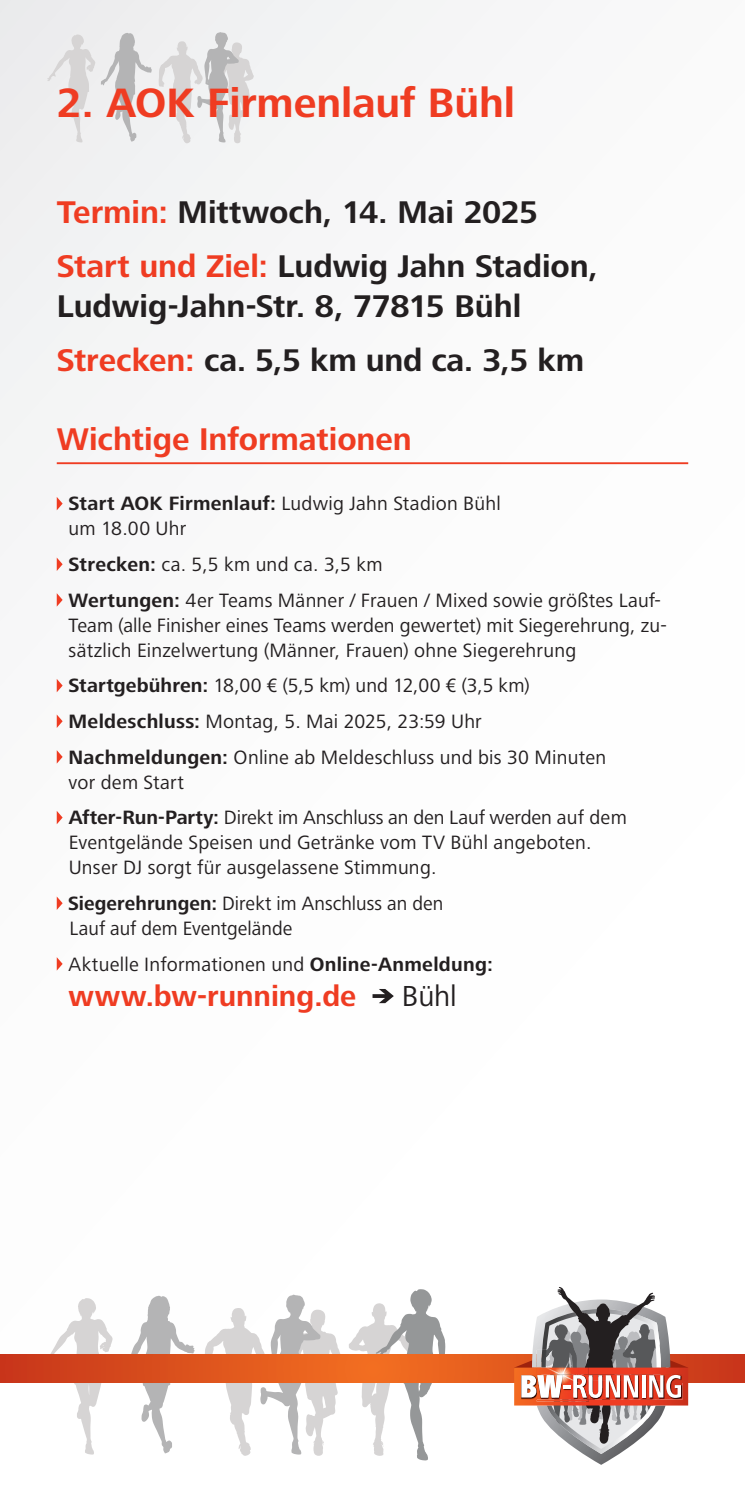
<style>
.page{position:relative;width:745px;height:1489px;background:#fff}
.page>*{position:absolute;margin:0;border:0;box-sizing:border-box;transform-origin:0 0}
.t1{font:700 42.5px "Frutiger Next LTCE";letter-spacing:-.005em;color:#ef3c22}
.t2{font:700 32.5px/54.2px "Frutiger Next LTCE";letter-spacing:-.005em;color:#231f20}
.t3{font:700 32.5px "Frutiger Next LTCE";color:#ef3c22}
.t4{font:700 30px "Frutiger Next LTCE";color:#ef3c22}
.t5{font:30px "Frutiger Next LTCE";color:#231f20}
.t6{font:20px/25px "Frutiger Next LTCE";letter-spacing:.01em;color:#231f20}
.s1{color:#ef3c22}
.s2{font-weight:700}
</style>
<div class="page">
<svg style="left:120px;top:1295px;width:74px;height:158px"></svg>
<svg style="left:43px;top:1298px;width:69px;height:156px"></svg>
<svg style="left:204px;top:1294px;width:138px;height:161px"></svg>
<svg style="left:348px;top:1289px;width:106px;height:171px"></svg>
<svg style="left:0;top:1354px;width:744px;height:28px;background:#de531d"></svg>
<svg style="left:514px;top:1287px;width:173px;height:177px"></svg>
<svg style="left:101px;top:33px;width:51px;height:109px"></svg>
<svg style="left:47px;top:34px;width:48px;height:108px"></svg>
<svg style="left:159px;top:32px;width:95px;height:111px"></svg>
<hr style="left:57px;top:462px;width:630px;height:2px;background:#ef3c22">
<svg style="left:57px;top:497px;width:6px;height:13px"></svg>
<svg style="left:57px;top:557px;width:6px;height:14px"></svg>
<svg style="left:57px;top:593px;width:6px;height:13px"></svg>
<svg style="left:57px;top:679px;width:6px;height:13px"></svg>
<svg style="left:57px;top:714px;width:6px;height:14px"></svg>
<svg style="left:57px;top:750px;width:6px;height:13px"></svg>
<svg style="left:57px;top:811px;width:6px;height:13px"></svg>
<svg style="left:57px;top:897px;width:6px;height:12px"></svg>
<svg style="left:57px;top:957px;width:6px;height:13px"></svg>
<svg style="left:372px;top:989px;width:21px;height:14px"></svg>
<h1 class="t1" style="left:57px;top:79px;width:459px">2. AOK Firmenlauf Bühl</h1>
<h2 class="t2" style="left:57px;top:185px;width:542px"><span class="s1">Termin:</span> Mittwoch, 14. Mai 2025<br><span class="s1">Start und Ziel:</span> Ludwig Jahn Stadion,</h2>
<h2 class="t2" style="left:57px;top:279px;width:528px">Ludwig-Jahn-Str. 8, 77815 Bühl<br><span class="s1">Strecken:</span> ca. 5,5 km und ca. 3,5 km</h2>
<h2 class="t3" style="left:57px;top:420px;width:356px">Wichtige Informationen</h2>
<p class="t6" style="left:68px;top:491px;width:433px"><span class="s2">Start AOK Firmenlauf:</span> Ludwig Jahn Stadion Bühl um 18.00 Uhr</p>
<p class="t6" style="left:68px;top:546px;width:593px;line-height:35.8px"><span class="s2">Strecken:</span> ca. 5,5 km und ca. 3,5 km<br><span class="s2">Wertungen:</span> 4er Teams Männer / Frauen / Mixed sowie größtes Lauf-</p>
<p class="t6" style="left:68px;top:612px;width:599px">Team (alle Finisher eines Teams werden gewertet) mit Siegerehrung, zu&shy;sätzlich Einzelwertung (Männer, Frauen) ohne Siegerehrung</p>
<p class="t6" style="left:68px;top:668px;width:539px;line-height:35.8px"><span class="s2">Startgebühren:</span> 18,00 € (5,5 km) und 12,00 € (3,5 km)<br><span class="s2">Meldeschluss:</span> Montag, 5. Mai 2025, 23:59 Uhr<br><span class="s2">Nachmeldungen:</span> Online ab Meldeschluss und bis 30 Minuten</p>
<p class="t6" style="left:68px;top:764px;width:559px;line-height:35.8px">vor dem Start<br><span class="s2">After-Run-Party:</span> Direkt im Anschluss an den Lauf werden auf dem</p>
<p class="t6" style="left:69px;top:830px;width:524px">Eventgelände Speisen und Getränke vom TV Bühl angeboten.<br>Unser DJ sorgt für ausgelassene Stimmung.</p>
<p class="t6" style="left:68px;top:890px;width:376px"><span class="s2">Siegerehrungen:</span> Direkt im Anschluss an den<br>Lauf auf dem Eventgelände</p>
<p class="t6" style="left:68px;top:951px;width:425px">Aktuelle Informationen und <span class="s2">Online-Anmeldung:</span></p>
<h3 class="t4" style="left:68px;top:978px;width:289px">www.bw-running.de</h3>
<h3 class="t5" style="left:401px;top:978px;width:56px">Bühl</h3>
</div>
